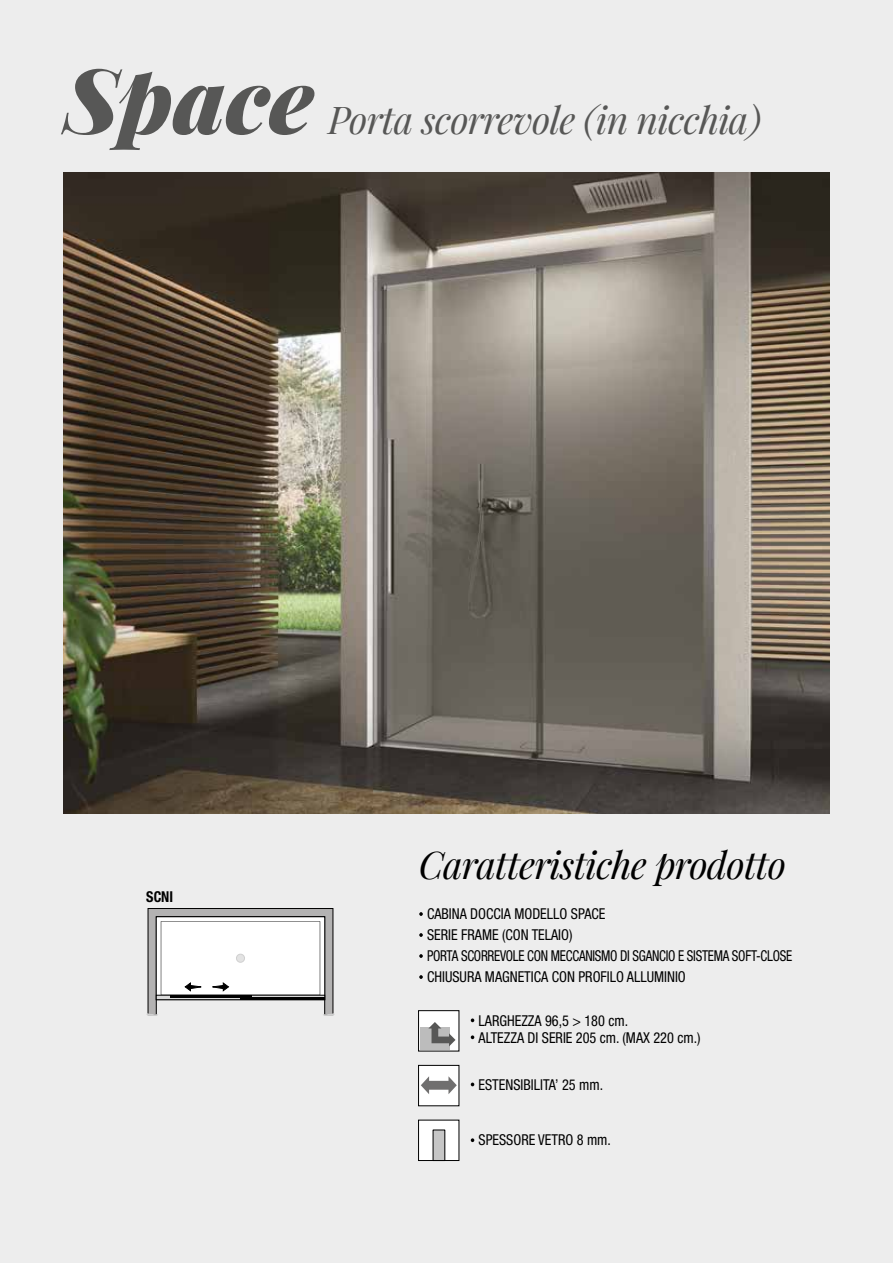
<style>
.page{position:relative;width:893px;height:1263px;background:#ededed}
.page>*{position:absolute;margin:0;border:0;box-sizing:border-box;transform-origin:0 0}
.t1{font:italic 900 90px "Playfair Display";color:#575756}
.t2{font:italic 37.5px "Playfair Display";letter-spacing:-.02em;color:#575756}
.t3{font:italic 37.5px "Playfair Display";letter-spacing:-.02em;color:#000}
.t4{font:15px/21px "Helvetica Roman Condensed";color:#000;scale:.95 1}
.t5{font:700 condensed 15px "Helvetica Neue LT Std";color:#000;scale:.95 1}
</style>
<div class="page">
<img style="left:64px;top:172px;width:765px;height:641px">
<svg style="left:419px;top:912px;width:4px;height:4px"></svg>
<svg style="left:419px;top:933px;width:4px;height:4px"></svg>
<svg style="left:419px;top:954px;width:4px;height:4px"></svg>
<svg style="left:419px;top:975px;width:4px;height:4px"></svg>
<div style="left:419px;top:1065px;width:40px;height:41px;background:#fff"></div>
<div style="left:418px;top:1065px;width:41px;height:41px;border:1px solid #000"></div>
<svg style="left:471px;top:1018px;width:3px;height:4px"></svg>
<svg style="left:471px;top:1035px;width:3px;height:4px"></svg>
<svg style="left:421px;top:1076px;width:36px;height:18px"></svg>
<div style="left:419px;top:1011px;width:40px;height:40px;background:#fff"></div>
<div style="left:418px;top:1010px;width:41px;height:41px;border:1px solid #000"></div>
<div style="left:420px;top:1027px;width:30px;height:22px;background:#bcbcbc"></div>
<svg style="left:428px;top:1022px;width:27px;height:24px"></svg>
<svg style="left:471px;top:1082px;width:3px;height:4px"></svg>
<svg style="left:471px;top:1138px;width:3px;height:4px"></svg>
<div style="left:419px;top:1120px;width:40px;height:40px;background:#fff"></div>
<div style="left:418px;top:1120px;width:41px;height:41px;border:1px solid #000"></div>
<div style="left:433px;top:1130px;width:12px;height:30px;background:#c6c6c6"></div>
<svg style="left:146px;top:908px;width:189px;height:108px;background:#dadada"></svg>
<div style="left:236px;top:954px;width:9px;height:8px;background:#e3e3e3;border-radius:50%"></div>
<div style="left:236px;top:954px;width:9px;height:9px;border:1px solid #d0d0d0;border-radius:50%"></div>
<h1 class="t1" style="left:64px;top:37px;width:251px">Space</h1>
<h2 class="t2" style="left:328px;top:95px;width:435px">Porta scorrevole (in nicchia)</h2>
<p class="t5" style="left:146px;top:887px;width:30px">SCNI</p>
<h2 class="t3" style="left:419px;top:839px;width:369px">Caratteristiche prodotto</h2>
<p class="t4" style="left:427px;top:903px;width:386px">CABINA DOCCIA MODELLO SPACE<br>SERIE FRAME (CON TELAIO)<br>PORTA SCORREVOLE CON MECCANISMO DI SGANCIO E SISTEMA SOFT-CLOSE CHIUSURA MAGNETICA CON PROFILO ALLUMINIO</p>
<p class="t4" style="left:479px;top:1012px;width:235px;line-height:17px">LARGHEZZA 96,5 &gt; 180 cm.<br>ALTEZZA DI SERIE 205 cm. (MAX 220 cm.)</p>
<p class="t4" style="left:479px;top:1074px;width:133px">ESTENSIBILITA’ 25 mm.</p>
<p class="t4" style="left:479px;top:1129px;width:141px">SPESSORE VETRO 8 mm.</p>
</div>
